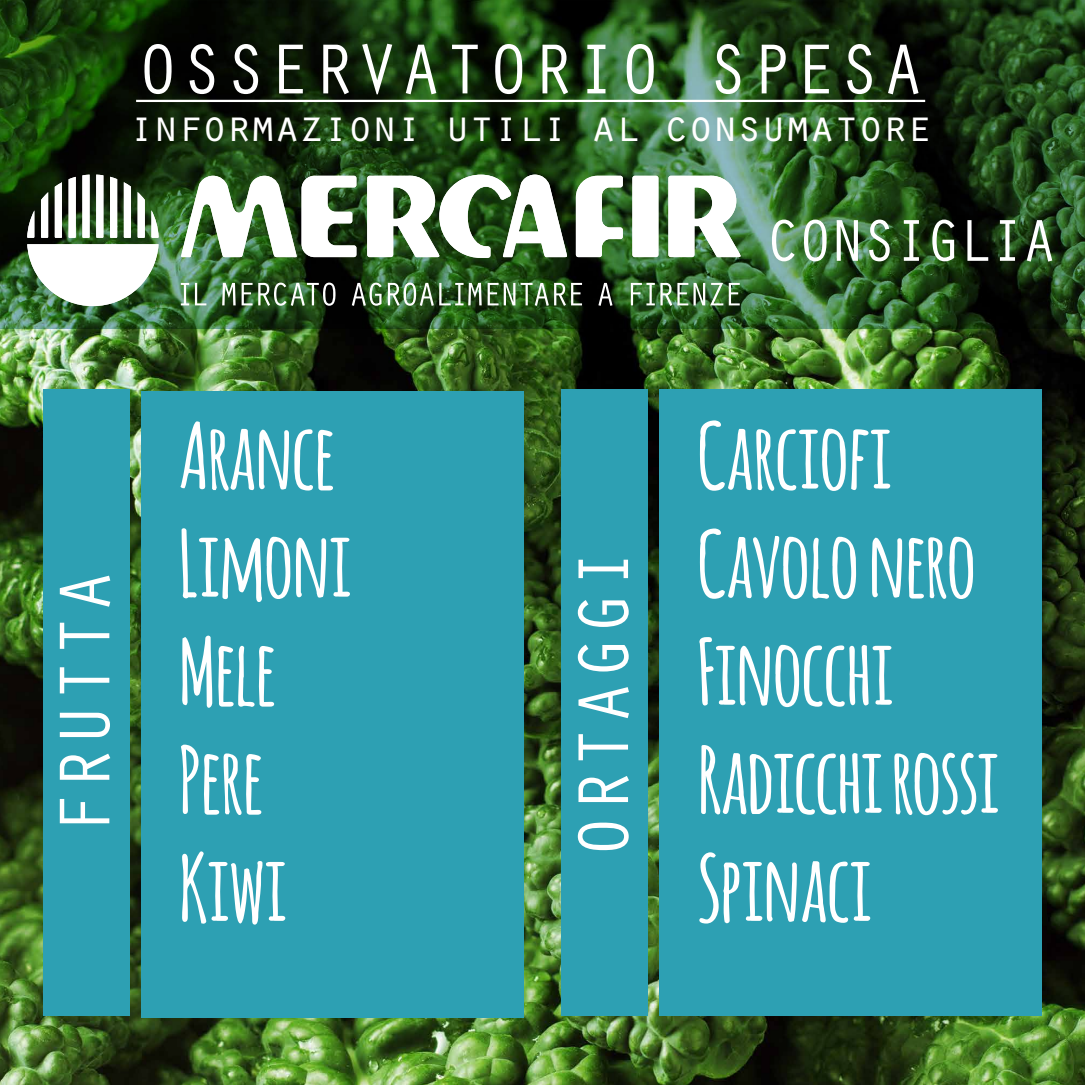
<style>
.page{position:relative;width:1085px;height:1085px;background:#fff}
.page>*{position:absolute;margin:0;border:0;box-sizing:border-box;transform-origin:0 0}
.t1{font:700 90px/108px "Amatic";color:#fff}
.t2{font:74.25px "Orator Std";color:#fff}
.t3{font:73.12px "Orator Std";color:#fff}
.t4{font:60.98px "Orator Std";letter-spacing:-.075em;color:#fff}
.t5{font:45px "Orator Std";letter-spacing:-.06em;color:#fff}
</style>
<div class="page">
<img style="left:0;top:328px;width:1084px;height:756px">
<svg style="left:0;top:0;width:1084px;height:328px;background:#1f421a"></svg>
<hr style="left:136px;top:100px;width:789px;height:2px;background:#fff">
<img style="left:181px;top:282px;width:558px;height:24px">
<svg style="left:181px;top:174px;width:559px;height:84px"></svg>
<svg style="left:27px;top:174px;width:132px;height:132px"></svg>
<div style="left:141px;top:391px;width:382px;height:626px;background:#2da0b3"></div>
<div style="left:659px;top:389px;width:383px;height:626px;background:#2da0b3"></div>
<div style="left:43px;top:389px;width:86px;height:626px;background:#2da0b3"></div>
<div style="left:561px;top:389px;width:87px;height:626px;background:#2da0b3"></div>
<p class="t3" style="left:136px;top:17px;width:790px">OSSERVATORIO SPESA</p>
<p class="t5" style="left:128px;top:94px;width:806px">informazioni utili al consumatore</p>
<p class="t4" style="left:764px;top:197px;width:294px">CONSIGLIA</p>
<p class="t2" style="left:32px;top:836px;width:269px;rotate:-90deg">FRUTTA</p>
<p class="t1" style="left:179px;top:398px;width:174px">Arance<br>Limoni<br>Mele<br>Pere<br>Kiwi</p>
<p class="t1" style="left:697px;top:398px;width:303px">Carciofi<br>Cavolo nero<br>Finocchi<br>Radicchi rossi<br>Spinaci</p>
<p class="t2" style="left:550px;top:858px;width:313px;rotate:-90deg">ORTAGGI</p>
</div>
